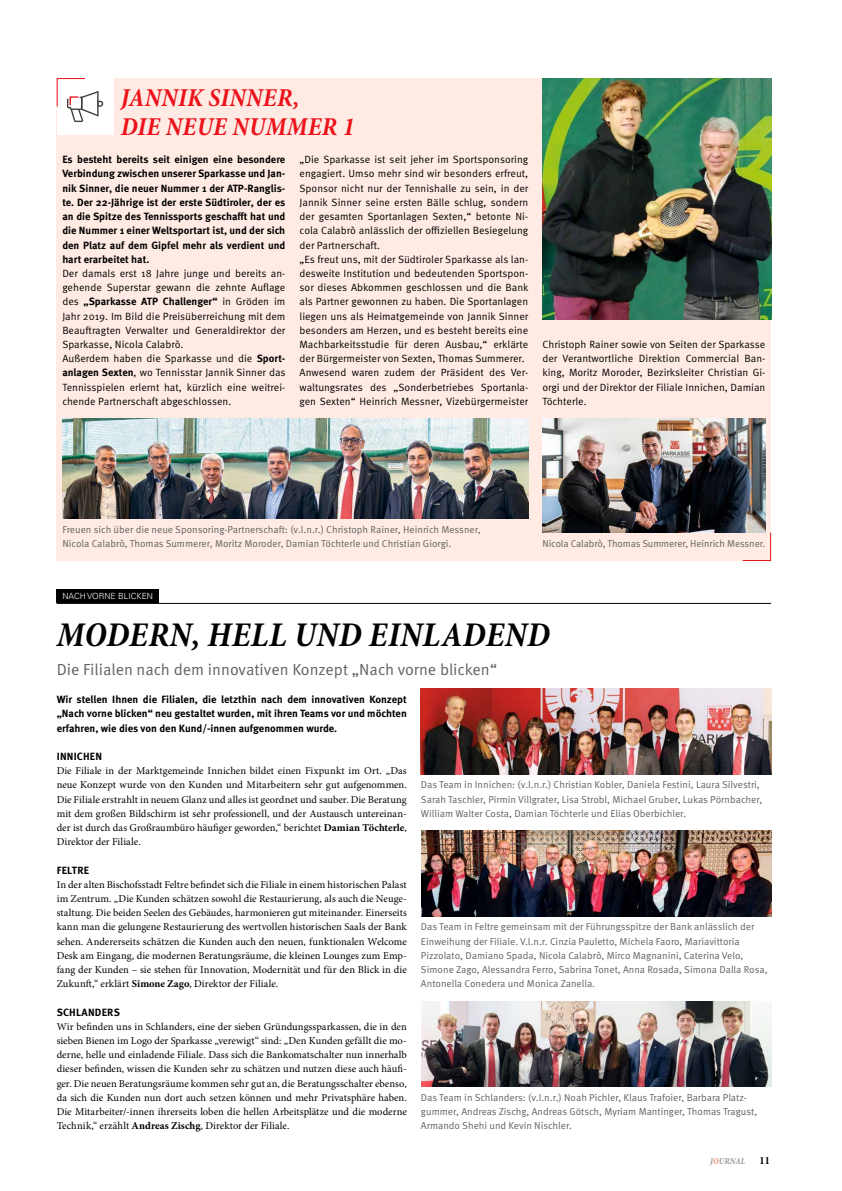
<style>
.page{position:relative;width:842px;height:1191px;background:#fff}
.page>*{position:absolute;margin:0;border:0;box-sizing:border-box;transform-origin:0 0}
.t1{font:italic 700 condensed 35px "Minion Pro";letter-spacing:.01em;color:#000}
.t2{font:italic 700 condensed 26px/28.4px "Minion Pro";letter-spacing:.01em;color:#ec111a}
.t3{font:16px "Meta Pro";color:#626160}
.t4{font:700 condensed 11px "Minion Pro";color:#000}
.t5{font:10.5px/14.2px "Minion Pro";color:#000;text-align:justify}
.t6{font:10.5px/14.2px "Meta Pro";color:#000}
.t7{font:700 10.5px/14.2px "Meta Pro";color:#000;text-align:justify}
.t8{font:700 10.5px "Meta Pro";letter-spacing:.02em;color:#000}
.t9{font:10px/14.2px "Meta Pro";color:#626160}
.t10{font:italic 700 condensed 9px "Minion Pro";letter-spacing:-.005em;color:#989898}
.t11{font:300 8.5px "Univers";color:#fff}
.s1{font-weight:700}
.s2{color:#f89475}
</style>
<div class="page">
<hr style="left:57px;top:603px;width:714px;height:1px;background:#000">
<div style="left:57px;top:589px;width:102px;height:14px;background:#000"></div>
<img style="left:421px;top:689px;width:350px;height:85px">
<img style="left:421px;top:831px;width:350px;height:85px">
<img style="left:421px;top:1001px;width:350px;height:85px">
<div style="left:57px;top:78px;width:714px;height:483px;background:#ffebe3"></div>
<div style="left:57px;top:78px;width:56px;height:57px;background:#fff"></div>
<svg style="left:56px;top:78px;width:47px;height:44px"></svg>
<svg style="left:742px;top:531px;width:30px;height:30px"></svg>
<img style="left:62px;top:419px;width:466px;height:99px">
<img style="left:542px;top:78px;width:229px;height:241px">
<img style="left:542px;top:419px;width:223px;height:113px">
<h2 class="t2" style="left:121px;top:84px;width:236px">JANNIK SINNER,<br>DIE NEUE NUMMER 1</h2>
<p class="t7" style="left:62px;top:153px;width:225px">Es besteht bereits seit einigen eine besondere Verbindung zwischen unserer Sparkasse und Jan&shy;nik Sinner, die neuer Nummer 1 der ATP-Ranglis&shy;te. Der 22-Jährige ist der erste Südtiroler, der es an die Spitze des Tennissports geschafft hat und die Nummer 1 einer Weltsportart ist, und der sich den Platz auf dem Gipfel mehr als verdient und hart erarbeitet hat.</p>
<p class="t6" style="left:62px;top:266px;width:225px">Der damals erst 18 Jahre junge und bereits an&shy;gehende Superstar gewann die zehnte Auflage des <span class="s1">„Sparkasse ATP Challenger“</span> in Gröden im Jahr 2019. Im Bild die Preisüberreichung mit dem Beauftragten Verwalter und Generaldirektor der Sparkasse, Nicola Calabrò.<br>Außerdem haben die Sparkasse und die <span class="s1">Sport&shy;anlagen Sexten</span>, wo Tennisstar Jannik Sinner das Tennisspielen erlernt hat, kürzlich eine weitrei&shy;chende Partnerschaft abgeschlossen.</p>
<p class="t6" style="left:300px;top:153px;width:230px">„Die Sparkasse ist seit jeher im Sportsponsoring engagiert. Umso mehr sind wir besonders erfreut, Sponsor nicht nur der Tennishalle zu sein, in der Jannik Sinner seine ersten Bälle schlug, sondern der gesamten Sportanlagen Sexten,“ betonte Ni&shy;cola Calabrò anlässlich der offiziellen Besiegelung der Partnerschaft.<br>„Es freut uns, mit der Südtiroler Sparkasse als lan&shy;desweite Institution und bedeutenden Sportspon&shy;sor dieses Abkommen geschlossen und die Bank als Partner gewonnen zu haben. Die Sportanlagen liegen uns als Heimatgemeinde von Jannik Sinner besonders am Herzen, und es besteht bereits eine Machbarkeitsstudie für deren Ausbau,“ erklärte der Bürgermeister von Sexten, Thomas Summerer.<br>Anwesend waren zudem der Präsident des Ver&shy;waltungsrates des „Sonderbetriebes Sportanla&shy;gen Sexten“ Heinrich Messner, Vizebürgermeister</p>
<p class="t6" style="left:542px;top:337px;width:225px;text-align:justify">Christoph Rainer sowie von Seiten der Sparkasse der Verantwortliche Direktion Commercial Ban&shy;king, Moritz Moroder, Bezirksleiter Christian Gi&shy;orgi und der Direktor der Filiale Innichen, Damian Töchterle.</p>
<p class="t9" style="left:62px;top:522px;width:420px">Freuen sich über die neue Sponsoring-Partnerschaft: (v.l.n.r.) Christoph Rainer, Heinrich Messner,<br>Nicola Calabrò, Thomas Summerer, Moritz Moroder, Damian Töchterle und Christian Giorgi.</p>
<p class="t11" style="left:62px;top:591px;width:92px">NACH VORNE BLICKEN</p>
<p class="t9" style="left:542px;top:536px;width:224px">Nicola Calabrò, Thomas Summerer, Heinrich Messner.</p>
<h1 class="t1" style="left:57px;top:611px;width:495px">MODERN, HELL UND EINLADEND</h1>
<h3 class="t3" style="left:57px;top:659px;width:442px">Die Filialen nach dem innovativen Konzept „Nach vorne blicken“</h3>
<p class="t7" style="left:57px;top:692px;width:352px">Wir stellen Ihnen die Filialen, die letzthin nach dem innovativen Konzept „Nach vorne blicken“ neu gestaltet wurden, mit ihren Teams vor und möchten erfahren, wie dies von den Kund/-innen aufgenommen wurde.</p>
<p class="t7" style="left:57px;top:749px;width:47px">INNICHEN</p>
<p class="t5" style="left:57px;top:763px;width:352px">Die Filiale in der Marktgemeinde Innichen bildet einen Fixpunkt im Ort. „Das neue Konzept wurde von den Kunden und Mitarbeitern sehr gut aufgenommen.<br>Die Filiale erstrahlt in neuem Glanz und alles ist geordnet und sauber. Die Beratung mit dem großen Bildschirm ist sehr professionell, und der Austausch untereinan&shy;der ist durch das Großraumbüro häufiger geworden,“ berichtet <span class="s1">Damian Töchterle</span>, Direktor der Filiale.</p>
<p class="t7" style="left:57px;top:863px;width:34px">FELTRE</p>
<p class="t5" style="left:57px;top:877px;width:352px">In der alten Bischofsstadt Feltre befindet sich die Filiale in einem historischen Palast im Zentrum. „Die Kunden schätzen sowohl die Restaurierung, als auch die Neuge&shy;staltung. Die beiden Seelen des Gebäudes, harmonieren gut miteinander. Einerseits kann man die gelungene Restaurierung des wertvollen historischen Saals der Bank sehen. Andererseits schätzen die Kunden auch den neuen, funktionalen Welcome Desk am Eingang, die modernen Beratungsräume, die kleinen Lounges zum Emp&shy;fang der Kunden – sie stehen für Innovation, Modernität und für den Blick in die Zukunft,“ erklärt <span class="s1">Simone Zago</span>, Direktor der Filiale.</p>
<p class="t8" style="left:57px;top:1005px;width:65px">SCHLANDERS</p>
<p class="t5" style="left:57px;top:1019px;width:352px">Wir befinden uns in Schlanders, eine der sieben Gründungssparkassen, die in den sieben Bienen im Logo der Sparkasse „verewigt“ sind: „Den Kunden gefällt die mo&shy;derne, helle und einladende Filiale. Dass sich die Bankomatschalter nun innerhalb dieser befinden, wissen die Kunden sehr zu schätzen und nutzen diese auch häufi&shy;ger. Die neuen Beratungsräume kommen sehr gut an, die Beratungsschalter ebenso, da sich die Kunden nun dort auch setzen können und mehr Privatsphäre haben.<br>Die Mitarbeiter/-innen ihrerseits loben die hellen Arbeitsplätze und die moderne Technik,“ erzählt <span class="s1">Andreas Zischg</span>, Direktor der Filiale.</p>
<p class="t9" style="left:421px;top:778px;width:343px">Das Team in Innichen: (v.l.n.r.) Christian Kobler, Daniela Festini, Laura Silvestri,<br>Sarah Taschler, Pirmin Villgrater, Lisa Strobl, Michael Gruber, Lukas Pörnbacher,<br>William Walter Costa, Damian Töchterle und Elias Oberbichler.</p>
<p class="t9" style="left:421px;top:920px;width:348px">Das Team in Feltre gemeinsam mit der Führungsspitze der Bank anlässlich der Einweihung der Filiale. V.l.n.r. Cinzia Pauletto, Michela Faoro, Mariavittoria Pizzolato, Damiano Spada, Nicola Calabrò, Mirco Magnanini, Caterina Velo, Simone Zago, Alessandra Ferro, Sabrina Tonet, Anna Rosada, Simona Dalla Rosa, Antonella Conedera und Monica Zanella.</p>
<p class="t9" style="left:421px;top:1090px;width:338px">Das Team in Schlanders: (v.l.n.r.) Noah Pichler, Klaus Trafoier, Barbara Platz&shy;gummer, Andreas Zischg, Andreas Götsch, Myriam Mantinger, Thomas Tragust,<br>Armando Shehi und Kevin Nischler.</p>
<p class="t10" style="left:710px;top:1154px;width:37px">J<span class="s2">O</span>URNAL</p>
<p class="t4" style="left:759px;top:1153px;width:12px">11</p>
</div>
